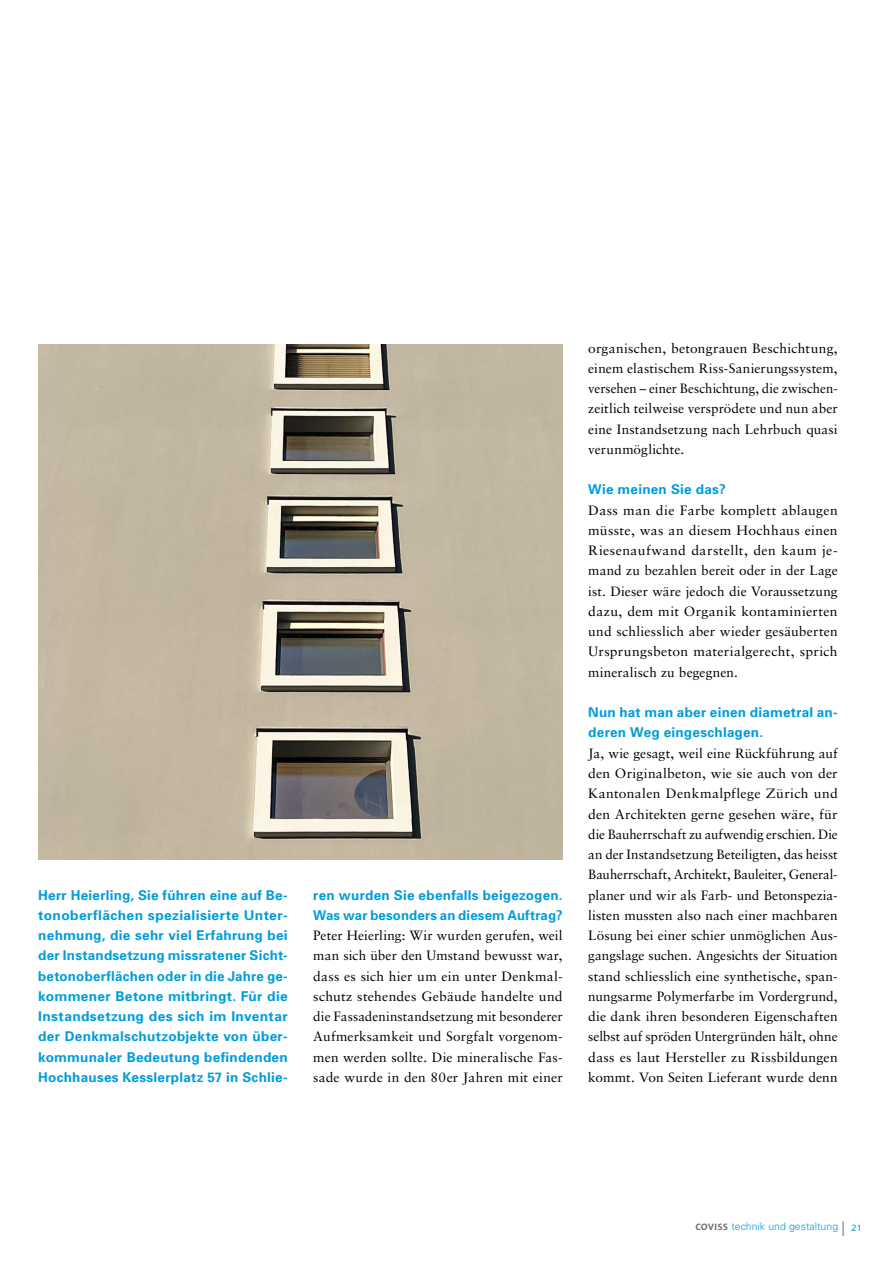
<style>
.page{position:relative;width:893px;height:1263px;background:#fff}
.page>*{position:absolute;margin:0;border:0;box-sizing:border-box;transform-origin:0 0}
.t1{font:13.5px/20.2px "Sabon";letter-spacing:.015em;color:#000;text-align:justify}
.t2{font:700 13.5px/20.2px "Univers";letter-spacing:.015em;color:#009ddb}
.t3{font:300 10.5px "Univers";color:#009ddb}
.t4{font:9px "Frutiger";color:#009ddb}
.s1{font-family:"The Sans";font-weight:600;font-size:12.75px;color:#6e6e6e}
</style>
<div class="page">
<svg style="left:843px;top:1221px;width:1px;height:15px"></svg>
<img style="left:38px;top:344px;width:525px;height:515px">
<p class="t2" style="left:38px;top:884px;width:251px;text-align:justify">Herr Heierling, Sie führen eine auf Be&shy;tonoberflächen spezialisierte Unter&shy;nehmung, die sehr viel Erfahrung bei der Instandsetzung missratener Sicht&shy;betonoberflächen oder in die Jahre ge&shy;kommener Betone mitbringt. Für die Instandsetzung des sich im Inventar der Denkmalschutzobjekte von über&shy;kommunaler Bedeutung befindenden Hochhauses Kesslerplatz 57 in Schlie-</p>
<p class="t2" style="left:313px;top:884px;width:251px">ren wurden Sie ebenfalls beigezogen.<br>Was war besonders an diesem Auftrag?</p>
<p class="t1" style="left:313px;top:925px;width:251px">Peter Heierling: Wir wurden gerufen, weil man sich über den Umstand bewusst war, dass es sich hier um ein unter Denkmal&shy;schutz stehendes Gebäude handelte und die Fassadeninstandsetzung mit besonderer Aufmerksamkeit und Sorgfalt vorgenom&shy;men werden sollte. Die mineralische Fas&shy;sade wurde in den 80er Jahren mit einer</p>
<p class="t1" style="left:588px;top:338px;width:251px">organischen, betongrauen Beschichtung, einem elastischem Riss-Sanierungssystem, versehen – einer Beschichtung, die zwischen&shy;zeitlich teilweise versprödete und nun aber eine Instandsetzung nach Lehrbuch quasi verunmöglichte.</p>
<p class="t2" style="left:588px;top:479px;width:139px">Wie meinen Sie das?</p>
<p class="t1" style="left:588px;top:500px;width:251px">Dass man die Farbe komplett ablaugen müsste, was an diesem Hochhaus einen Riesenaufwand darstellt, den kaum je&shy;mand zu bezahlen bereit oder in der Lage ist. Dieser wäre jedoch die Voraussetzung dazu, dem mit Organik kontaminierten und schliesslich aber wieder gesäuberten Ursprungsbeton materialgerecht, sprich mineralisch zu begegnen.</p>
<p class="t2" style="left:588px;top:702px;width:251px">Nun hat man aber einen diametral an&shy;deren Weg eingeschlagen.</p>
<p class="t1" style="left:588px;top:743px;width:251px">Ja, wie gesagt, weil eine Rückführung auf den Originalbeton, wie sie auch von der Kantonalen Denkmalpflege Zürich und den Architekten gerne gesehen wäre, für die Bauherrschaft zu aufwendig erschien. Die an der Instandsetzung Beteiligten, das heisst Bauherrschaft, Architekt, Bauleiter, General&shy;planer und wir als Farb- und Betonspezia&shy;listen mussten also nach einer machbaren Lösung bei einer schier unmöglichen Aus&shy;gangslage suchen. Angesichts der Situation stand schliesslich eine synthetische, span&shy;nungsarme Polymerfarbe im Vordergrund, die dank ihren besonderen Eigenschaften selbst auf spröden Untergründen hält, ohne dass es laut Hersteller zu Rissbildungen kommt. Von Seiten Lieferant wurde denn</p>
<p class="t3" style="left:695px;top:1220px;width:144px"><span class="s1">covıss</span> technik und gestaltung</p>
<p class="t4" style="left:852px;top:1222px;width:12px">21</p>
</div>
